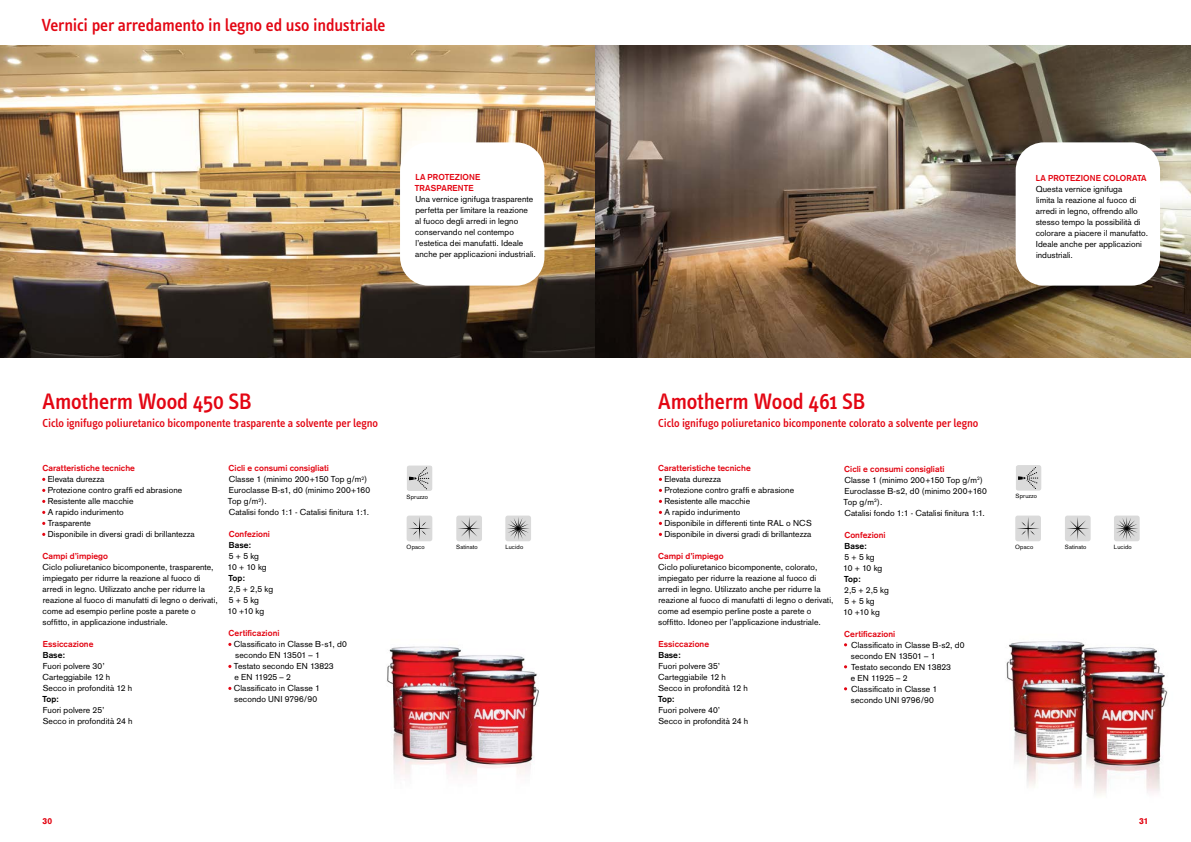
<style>
.page{position:relative;width:1191px;height:842px;background:#fff}
.page>*{position:absolute;margin:0;border:0;box-sizing:border-box;transform-origin:0 0}
.t1{font:500 23px "Info Text";letter-spacing:-.01em;color:#e30613}
.t2{font:500 18px "Info Text";letter-spacing:-.01em;color:#e30613}
.t3{font:500 12px "Info Text";letter-spacing:-.01em;color:#e30613}
.t4{font:8.5px/11px "Akzidenz Grotesk";letter-spacing:.01em;color:#000}
.t5{font:700 8.5px/11px "Akzidenz Grotesk";letter-spacing:.005em;color:#e30613}
.t6{font:700 8.5px "Akzidenz Grotesk";letter-spacing:.005em;color:#000}
.t7{font:900 8.5px "Akzidenz Grotesk";color:#e30613}
.t8{font:6px "Akzidenz Grotesk";letter-spacing:.02em;color:#000}
.t9{font:2.7px "Akzidenz Grotesk";color:#000}
.s1{font-weight:700;color:#e30613}
</style>
<div class="page">
<img style="left:0;top:46px;width:595px;height:311px">
<img style="left:387px;top:646px;width:152px;height:129px">
<svg style="left:407px;top:465px;width:25px;height:26px"></svg>
<div style="left:400px;top:142px;width:144px;height:144px;background:#fff;border-radius:28px"></div>
<div style="left:505px;top:516px;width:26px;height:25px;background:#dadada;border-radius:2px"></div>
<div style="left:406px;top:516px;width:26px;height:25px;background:#dadada;border-radius:2px"></div>
<svg style="left:408px;top:517px;width:23px;height:23px"></svg>
<div style="left:456px;top:516px;width:26px;height:25px;background:#dadada;border-radius:2px"></div>
<svg style="left:458px;top:517px;width:22px;height:23px"></svg>
<svg style="left:507px;top:517px;width:22px;height:23px"></svg>
<img style="left:1006px;top:641px;width:162px;height:153px">
<img style="left:595px;top:46px;width:596px;height:311px">
<svg style="left:1016px;top:465px;width:25px;height:26px"></svg>
<div style="left:1015px;top:142px;width:145px;height:144px;background:#fff;border-radius:28px"></div>
<div style="left:1114px;top:516px;width:25px;height:25px;background:#dadada;border-radius:2px"></div>
<div style="left:1015px;top:516px;width:26px;height:25px;background:#dadada;border-radius:2px"></div>
<svg style="left:1017px;top:517px;width:22px;height:23px"></svg>
<div style="left:1065px;top:516px;width:25px;height:25px;background:#dadada;border-radius:2px"></div>
<svg style="left:1067px;top:517px;width:22px;height:23px"></svg>
<svg style="left:1116px;top:517px;width:22px;height:23px"></svg>
<h2 class="t2" style="left:41px;top:15px;width:346px">Vernici per arredamento in legno ed uso industriale</h2>
<p class="t5" style="left:415px;top:171px;width:67px">LA PROTEZIONE<br>TRASPARENTE</p>
<p class="t4" style="left:415px;top:193px;width:122px">Una vernice ignifuga trasparente perfetta per limitare la reazione<br>al fuoco degli arredi in legno conservando nel contempo l’estetica dei manufatti. Ideale anche per applicazioni industriali.</p>
<h1 class="t1" style="left:42px;top:388px;width:211px">Amotherm Wood 450 SB</h1>
<h3 class="t3" style="left:43px;top:416px;width:337px">Ciclo ignifugo poliuretanico bicomponente trasparente a solvente per legno</h3>
<p class="t5" style="left:43px;top:463px;width:94px">Caratteristiche tecniche</p>
<p class="t4" style="left:48px;top:474px;width:149px">Elevata durezza<br>Protezione contro graffi ed abrasione<br>Resistente alle macchie<br>A rapido indurimento<br>Trasparente<br>Disponibile in diversi gradi di brillantezza</p>
<p class="t5" style="left:43px;top:551px;width:67px">Campi d’impiego</p>
<p class="t4" style="left:43px;top:562px;width:177px">Ciclo poliuretanico bicomponente, trasparente, impiegato per ridurre la reazione al fuoco di arredi in legno. Utilizzato anche per ridurre la reazione al fuoco di manufatti di legno o derivati, come ad esempio perline poste a parete o soffitto, in applicazione industriale.</p>
<p class="t5" style="left:43px;top:639px;width:52px">Essiccazione</p>
<p class="t6" style="left:43px;top:650px;width:24px">Base:</p>
<p class="t4" style="left:43px;top:661px;width:91px">Fuori polvere 30’<br>Carteggiabile 12 h<br>Secco in profondità 12 h</p>
<p class="t6" style="left:42px;top:694px;width:18px">Top:</p>
<p class="t4" style="left:43px;top:705px;width:91px">Fuori polvere 25’<br>Secco in profondità 24 h</p>
<p class="t4" style="left:228px;top:463px;width:144px"><span class="s1">Cicli e consumi consigliati<br></span>Classe 1 (minimo 200+150 Top g/m<sup>2</sup>)<br>Euroclasse B-s1, d0 (minimo 200+160<br>Top g/m<sup>2</sup>).<br>Catalisi fondo 1:1 - Catalisi finitura 1:1.</p>
<p class="t5" style="left:229px;top:529px;width:43px">Confezioni</p>
<p class="t6" style="left:229px;top:540px;width:24px">Base:</p>
<p class="t4" style="left:228px;top:551px;width:41px">5 + 5 kg<br>10 + 10 kg</p>
<p class="t6" style="left:228px;top:573px;width:18px">Top:</p>
<p class="t4" style="left:228px;top:584px;width:47px">2,5 + 2,5 kg<br>5 + 5 kg<br>10 +10 kg</p>
<p class="t5" style="left:229px;top:628px;width:52px">Certificazioni</p>
<p class="t4" style="left:234px;top:639px;width:114px">Classificato in Classe B-s1, d0 secondo EN 13501 – 1<br>Testato secondo EN 13823<br>e EN 11925 – 2<br>Classificato in Classe 1 secondo UNI 9796/90</p>
<p class="t8" style="left:406px;top:493px;width:23px">Spruzzo</p>
<p class="t9" style="left:406px;top:493px;width:10px">spruzzo</p>
<p class="t8" style="left:406px;top:543px;width:20px">Opaco</p>
<p class="t8" style="left:456px;top:543px;width:23px">Satinato</p>
<p class="t8" style="left:505px;top:543px;width:19px">Lucido</p>
<p class="t5" style="left:1036px;top:173px;width:112px">LA PROTEZIONE COLORATA</p>
<p class="t4" style="left:1035px;top:184px;width:114px">Questa vernice ignifuga<br>limita la reazione al fuoco di arredi in legno, offrendo allo stesso tempo la possibilità di colorare a piacere il manufatto.<br>Ideale anche per applicazioni industriali.</p>
<h1 class="t1" style="left:658px;top:388px;width:209px">Amotherm Wood 461 SB</h1>
<h3 class="t3" style="left:658px;top:416px;width:322px">Ciclo ignifugo poliuretanico bicomponente colorato a solvente per legno</h3>
<p class="t5" style="left:658px;top:463px;width:94px">Caratteristiche tecniche</p>
<p class="t4" style="left:664px;top:474px;width:149px">Elevata durezza<br>Protezione contro graffi e abrasione<br>Resistente alle macchie<br>A rapido indurimento<br>Disponibile in differenti tinte RAL o NCS<br>Disponibile in diversi gradi di brillantezza</p>
<p class="t5" style="left:658px;top:551px;width:67px">Campi d’impiego</p>
<p class="t4" style="left:658px;top:562px;width:177px">Ciclo poliuretanico bicomponente, colorato, impiegato per ridurre la reazione al fuoco di arredi in legno. Utilizzato anche per ridurre la reazione al fuoco di manufatti di legno o derivati, come ad esempio perline poste a parete o soffitto. Idoneo per l’applicazione industriale.</p>
<p class="t5" style="left:658px;top:639px;width:52px">Essiccazione</p>
<p class="t6" style="left:658px;top:650px;width:24px">Base:</p>
<p class="t4" style="left:658px;top:661px;width:91px">Fuori polvere 35’<br>Carteggiabile 12 h<br>Secco in profondità 12 h</p>
<p class="t6" style="left:658px;top:694px;width:18px">Top:</p>
<p class="t4" style="left:658px;top:705px;width:91px">Fuori polvere 40’<br>Secco in profondità 24 h</p>
<p class="t4" style="left:843px;top:463px;width:145px"><span class="s1">Cicli e consumi consigliati<br></span>Classe 1 (minimo 200+150 Top g/m<sup>2</sup>)<br>Euroclasse B-s2, d0 (minimo 200+160<br>Top g/m<sup>2</sup>).<br>Catalisi fondo 1:1 - Catalisi finitura 1:1.</p>
<p class="t5" style="left:844px;top:529px;width:43px">Confezioni</p>
<p class="t6" style="left:844px;top:541px;width:24px">Base:</p>
<p class="t4" style="left:843px;top:551px;width:41px">5 + 5 kg<br>10 + 10 kg</p>
<p class="t6" style="left:844px;top:574px;width:18px">Top:</p>
<p class="t4" style="left:843px;top:584px;width:47px">2,5 + 2,5 kg<br>5 + 5 kg<br>10 +10 kg</p>
<p class="t5" style="left:844px;top:628px;width:52px">Certificazioni</p>
<p class="t4" style="left:851px;top:639px;width:115px">Classificato in Classe B-s2, d0 secondo EN 13501 – 1<br>Testato secondo EN 13823<br>e EN 11925 – 2<br>Classificato in Classe 1 secondo UNI 9796/90</p>
<p class="t8" style="left:1015px;top:492px;width:23px">Spruzzo</p>
<p class="t9" style="left:1015px;top:493px;width:10px">spruzzo</p>
<p class="t8" style="left:1015px;top:543px;width:20px">Opaco</p>
<p class="t8" style="left:1065px;top:543px;width:23px">Satinato</p>
<p class="t8" style="left:1114px;top:543px;width:19px">Lucido</p>
<p class="t7" style="left:43px;top:816px;width:11px">30</p>
<p class="t7" style="left:1139px;top:816px;width:11px">31</p>
</div>
